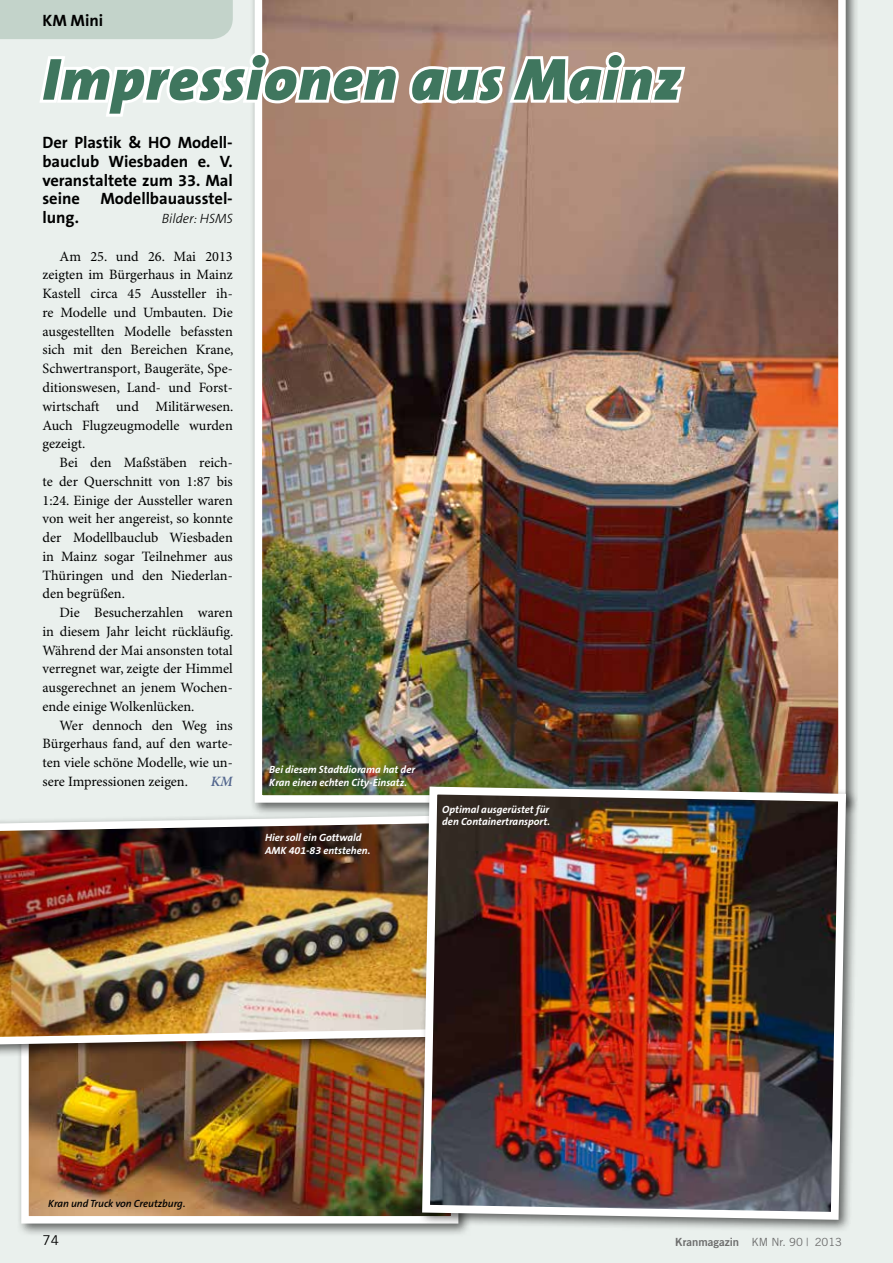
<style>
.page{position:relative;width:893px;height:1263px;background:#eaf0ed}
.page>*{position:absolute;margin:0;border:0;box-sizing:border-box;transform-origin:0 0}
.t1{font:italic 900 60px "The Sans B9";letter-spacing:.02em;color:#3f765e}
.t2{font:700 16.5px/18.8px "The Sans B7";letter-spacing:-.005em;color:#000;text-align:justify}
.t3{font:14.25px/18.8px "Minion Pro";color:#000;text-align:justify}
.t4{font:italic 600 14.25px "Minion Pro";color:#51658d}
.t5{font:italic 300 13.5px "The Sans B3";letter-spacing:-.005em;color:#000}
.t6{font:13.5px "Trade Gothic";color:#000}
.t7{font:11.25px "Trade Gothic";color:#6e6e6e}
.t8{font:italic 700 10.5px/12.3px "The Sans B7";color:#fff}
.t9{font:italic 600 10.5px "The Sans B6";letter-spacing:-.005em;color:#000}
.s1{font-family:"Trade Gothic Bold Two"}
</style>
<div class="page">
<div style="left:17px;top:959px;width:455px;height:278px;background:#000;opacity:.6"></div>
<img style="left:30px;top:1058px;width:387px;height:156px">
<div style="left:21px;top:963px;width:437px;height:260px;border:8px solid #fff"></div>
<div style="left:250px;top:0;width:609px;height:816px;background:#000;opacity:.6"></div>
<img style="left:255px;top:0;width:591px;height:803px">
<svg style="left:0;top:0;width:689px;height:120px"></svg>
<div style="left:0;top:811px;width:456px;height:247px;background:#000;opacity:.6"></div>
<img style="left:0;top:812px;width:417px;height:236px">
<div style="left:417px;top:782px;width:442px;height:451px;background:#000;opacity:.6"></div>
<img style="left:418px;top:783px;width:432px;height:441px">
<p class="t2" style="left:43px;top:11px;width:62px">KM Mini</p>
<h1 class="t1" style="left:43px;top:47px;width:640px">Impressionen aus Mainz</h1>
<p class="t2" style="left:43px;top:134px;width:192px">Der Plastik &amp; HO Modell&shy;bauclub Wiesbaden e. V. veranstaltete zum 33. Mal seine Modellbauausstel&shy;lung.</p>
<p class="t5" style="left:162px;top:212px;width:73px">Bilder: HSMS</p>
<p class="t3" style="left:43px;top:247px;width:193px;text-indent:17px">Am 25. und 26. Mai 2013 zeigten im Bürgerhaus in Mainz Kastell circa 45 Aussteller ih&shy;re Modelle und Umbauten. Die ausgestellten Modelle befassten sich mit den Bereichen Krane, Schwertransport, Baugeräte, Spe&shy;ditionswesen, Land- und Forst&shy;wirtschaft und Militärwesen.<br>Auch Flugzeugmodelle wurden gezeigt.</p>
<p class="t3" style="left:43px;top:454px;width:192px;text-indent:17px">Bei den Maßstäben reich&shy;te der Querschnitt von 1:87 bis 1:24. Einige der Aussteller waren von weit her angereist, so konnte der Modellbauclub Wiesbaden in Mainz sogar Teilnehmer aus Thüringen und den Niederlan&shy;den begrüßen.</p>
<p class="t3" style="left:43px;top:604px;width:193px;text-indent:17px">Die Besucherzahlen waren in diesem Jahr leicht rückläufig.<br>Während der Mai ansonsten total verregnet war, zeigte der Himmel ausgerechnet an jenem Wochen&shy;ende einige Wolkenlücken.</p>
<p class="t3" style="left:43px;top:716px;width:192px;text-indent:17px">Wer dennoch den Weg ins Bürgerhaus fand, auf den warte&shy;ten viele schöne Modelle, wie un&shy;sere Impressionen zeigen.</p>
<p class="t4" style="left:211px;top:773px;width:24px">KM</p>
<p class="t8" style="left:269px;top:764px;width:147px">Bei diesem Stadtdiorama hat der<br>Kran einen echten City-Einsatz.</p>
<p class="t8" style="left:265px;top:832px;width:107px">Hier soll ein Gottwald<br>AMK 401-83 entstehen.</p>
<p class="t8" style="left:442px;top:804px;width:109px">Optimal ausgerüstet für den Containertransport.</p>
<p class="t9" style="left:48px;top:1198px;width:139px">Kran und Truck von Creutzburg.</p>
<p class="t6" style="left:43px;top:1232px;width:18px">74</p>
<p class="t7" style="left:675px;top:1235px;width:168px"><span class="s1">Kranmagazin</span> KM Nr. 90 | 2013</p>
</div>
